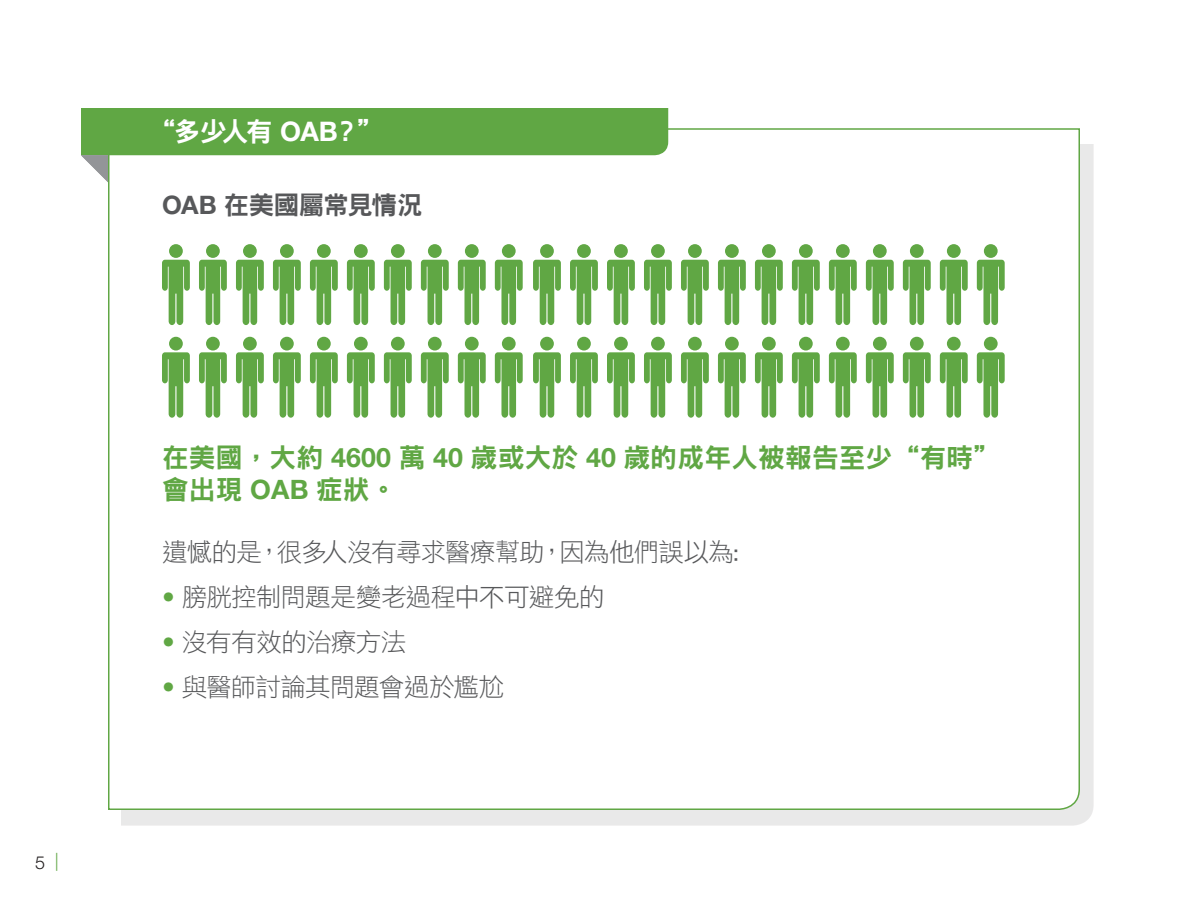
<style>
.page{position:relative;width:1188px;height:918px;background:#fff}
.page>*{position:absolute;margin:0;border:0;box-sizing:border-box;transform-origin:0 0}
.t1{font:27px "DF Hei Std W9";color:#fff}
.t2{font:26.85px/32.1px "DF Hei Std W9";letter-spacing:.005em;color:#60a744}
.P1{font:25.5px "DF Hei Std W3";letter-spacing:-.03em;color:#57585a}
.P1-2{font:25.5px "DF Hei Std W9";letter-spacing:-.025em;color:#57585a}
.t3{font:300 18px "Helvetica Neue LT Std";color:#231f20}
.s1{color:#60a744}
.s2{font-family:"Helvetica Neue LT Std";font-weight:700}
.s3{font-family:"Helvetica Neue LT Std";font-weight:300;color:#60a744}
</style>
<div class="page">
<div style="left:121px;top:144px;width:972px;height:682px;background:#e9e9e9"></div>
<div style="left:108px;top:128px;width:972px;height:682px;background:#fff"></div>
<svg style="left:81px;top:108px;width:587px;height:74px;background:#98c586"></svg>
<svg style="left:162px;top:260px;width:28px;height:65px;background:#90c17d"></svg>
<div style="left:169px;top:244px;width:14px;height:14px;background:#60a744;border-radius:50%"></div>
<svg style="left:199px;top:260px;width:28px;height:65px;background:#90c27d"></svg>
<div style="left:206px;top:244px;width:14px;height:14px;background:#60a744;border-radius:50%"></div>
<svg style="left:236px;top:260px;width:28px;height:65px;background:#90c27d"></svg>
<div style="left:243px;top:244px;width:14px;height:14px;background:#60a744;border-radius:50%"></div>
<svg style="left:273px;top:260px;width:28px;height:65px;background:#90c27d"></svg>
<div style="left:280px;top:244px;width:14px;height:14px;background:#60a744;border-radius:50%"></div>
<svg style="left:310px;top:260px;width:28px;height:65px;background:#91c27d"></svg>
<div style="left:317px;top:244px;width:14px;height:14px;background:#60a744;border-radius:50%"></div>
<svg style="left:347px;top:260px;width:28px;height:65px;background:#91c27d"></svg>
<div style="left:354px;top:244px;width:14px;height:14px;background:#60a744;border-radius:50%"></div>
<svg style="left:384px;top:260px;width:28px;height:65px;background:#91c27d"></svg>
<div style="left:391px;top:244px;width:14px;height:14px;background:#60a744;border-radius:50%"></div>
<svg style="left:421px;top:260px;width:28px;height:65px;background:#91c27d"></svg>
<div style="left:428px;top:244px;width:14px;height:14px;background:#60a744;border-radius:50%"></div>
<svg style="left:458px;top:260px;width:28px;height:65px;background:#91c27d"></svg>
<div style="left:465px;top:244px;width:14px;height:14px;background:#60a744;border-radius:50%"></div>
<svg style="left:495px;top:260px;width:28px;height:65px;background:#91c27d"></svg>
<div style="left:502px;top:244px;width:14px;height:14px;background:#60a744;border-radius:50%"></div>
<svg style="left:162px;top:352px;width:28px;height:66px;background:#91c27e"></svg>
<div style="left:169px;top:337px;width:14px;height:14px;background:#60a744;border-radius:50%"></div>
<svg style="left:199px;top:352px;width:28px;height:66px;background:#91c27e"></svg>
<div style="left:206px;top:337px;width:14px;height:14px;background:#60a744;border-radius:50%"></div>
<svg style="left:236px;top:352px;width:28px;height:66px;background:#91c27e"></svg>
<div style="left:243px;top:337px;width:14px;height:14px;background:#60a744;border-radius:50%"></div>
<svg style="left:273px;top:352px;width:28px;height:66px;background:#92c27e"></svg>
<div style="left:280px;top:337px;width:14px;height:14px;background:#60a744;border-radius:50%"></div>
<svg style="left:310px;top:352px;width:28px;height:66px;background:#92c27e"></svg>
<div style="left:317px;top:337px;width:14px;height:14px;background:#60a744;border-radius:50%"></div>
<svg style="left:347px;top:352px;width:28px;height:66px;background:#92c27e"></svg>
<div style="left:354px;top:337px;width:14px;height:14px;background:#60a744;border-radius:50%"></div>
<svg style="left:384px;top:352px;width:28px;height:66px;background:#92c27f"></svg>
<div style="left:391px;top:337px;width:14px;height:14px;background:#60a744;border-radius:50%"></div>
<svg style="left:421px;top:352px;width:28px;height:66px;background:#92c27f"></svg>
<div style="left:428px;top:337px;width:14px;height:14px;background:#60a744;border-radius:50%"></div>
<svg style="left:458px;top:352px;width:28px;height:66px;background:#92c27f"></svg>
<div style="left:465px;top:337px;width:14px;height:14px;background:#60a744;border-radius:50%"></div>
<svg style="left:495px;top:352px;width:28px;height:66px;background:#92c27f"></svg>
<div style="left:502px;top:337px;width:14px;height:14px;background:#60a744;border-radius:50%"></div>
<svg style="left:533px;top:260px;width:28px;height:65px;background:#90c17d"></svg>
<div style="left:540px;top:244px;width:14px;height:14px;background:#60a744;border-radius:50%"></div>
<svg style="left:570px;top:260px;width:28px;height:65px;background:#90c17d"></svg>
<div style="left:577px;top:244px;width:14px;height:14px;background:#60a744;border-radius:50%"></div>
<svg style="left:607px;top:260px;width:28px;height:65px;background:#90c17d"></svg>
<div style="left:614px;top:244px;width:14px;height:14px;background:#60a744;border-radius:50%"></div>
<svg style="left:644px;top:260px;width:28px;height:65px;background:#90c27d"></svg>
<div style="left:651px;top:244px;width:14px;height:14px;background:#60a744;border-radius:50%"></div>
<svg style="left:681px;top:260px;width:28px;height:65px;background:#90c27d"></svg>
<div style="left:688px;top:244px;width:14px;height:14px;background:#60a744;border-radius:50%"></div>
<svg style="left:718px;top:260px;width:28px;height:65px;background:#90c27d"></svg>
<div style="left:725px;top:244px;width:14px;height:14px;background:#60a744;border-radius:50%"></div>
<svg style="left:755px;top:260px;width:28px;height:65px;background:#91c27d"></svg>
<div style="left:762px;top:244px;width:14px;height:14px;background:#60a744;border-radius:50%"></div>
<svg style="left:792px;top:260px;width:28px;height:65px;background:#91c27d"></svg>
<div style="left:799px;top:244px;width:14px;height:14px;background:#60a744;border-radius:50%"></div>
<svg style="left:829px;top:260px;width:28px;height:65px;background:#91c27d"></svg>
<div style="left:836px;top:244px;width:14px;height:14px;background:#60a744;border-radius:50%"></div>
<svg style="left:866px;top:260px;width:28px;height:65px;background:#91c27d"></svg>
<div style="left:873px;top:244px;width:14px;height:14px;background:#60a744;border-radius:50%"></div>
<svg style="left:533px;top:352px;width:28px;height:66px;background:#91c27e"></svg>
<div style="left:540px;top:337px;width:14px;height:14px;background:#60a744;border-radius:50%"></div>
<svg style="left:570px;top:352px;width:28px;height:66px;background:#91c27e"></svg>
<div style="left:577px;top:337px;width:14px;height:14px;background:#60a744;border-radius:50%"></div>
<svg style="left:607px;top:352px;width:28px;height:66px;background:#91c27e"></svg>
<div style="left:614px;top:337px;width:14px;height:14px;background:#60a744;border-radius:50%"></div>
<svg style="left:644px;top:352px;width:28px;height:66px;background:#91c27e"></svg>
<div style="left:651px;top:337px;width:14px;height:14px;background:#60a744;border-radius:50%"></div>
<svg style="left:681px;top:352px;width:28px;height:66px;background:#91c27e"></svg>
<div style="left:688px;top:337px;width:14px;height:14px;background:#60a744;border-radius:50%"></div>
<svg style="left:718px;top:352px;width:28px;height:66px;background:#92c27e"></svg>
<div style="left:725px;top:337px;width:14px;height:14px;background:#60a744;border-radius:50%"></div>
<svg style="left:755px;top:352px;width:28px;height:66px;background:#92c27e"></svg>
<div style="left:762px;top:337px;width:14px;height:14px;background:#60a744;border-radius:50%"></div>
<svg style="left:792px;top:352px;width:28px;height:66px;background:#92c27e"></svg>
<div style="left:799px;top:337px;width:14px;height:14px;background:#60a744;border-radius:50%"></div>
<svg style="left:829px;top:352px;width:28px;height:66px;background:#92c27f"></svg>
<div style="left:836px;top:337px;width:14px;height:14px;background:#60a744;border-radius:50%"></div>
<svg style="left:866px;top:352px;width:28px;height:66px;background:#92c27f"></svg>
<div style="left:873px;top:337px;width:14px;height:14px;background:#60a744;border-radius:50%"></div>
<svg style="left:903px;top:260px;width:28px;height:65px;background:#91c27d"></svg>
<div style="left:910px;top:244px;width:14px;height:14px;background:#60a744;border-radius:50%"></div>
<svg style="left:940px;top:260px;width:28px;height:65px;background:#91c27d"></svg>
<div style="left:947px;top:244px;width:14px;height:14px;background:#60a744;border-radius:50%"></div>
<svg style="left:977px;top:260px;width:28px;height:65px;background:#91c27d"></svg>
<div style="left:984px;top:244px;width:14px;height:14px;background:#60a744;border-radius:50%"></div>
<svg style="left:903px;top:352px;width:28px;height:66px;background:#92c27f"></svg>
<div style="left:910px;top:337px;width:14px;height:14px;background:#60a744;border-radius:50%"></div>
<svg style="left:940px;top:352px;width:28px;height:66px;background:#92c27f"></svg>
<svg style="left:977px;top:352px;width:28px;height:66px;background:#92c27f"></svg>
<div style="left:947px;top:337px;width:14px;height:14px;background:#60a744;border-radius:50%"></div>
<div style="left:984px;top:337px;width:14px;height:14px;background:#60a744;border-radius:50%"></div>
<p class="t3" style="left:35px;top:851px;width:25px">5 <span class="s1">|</span></p>
<h2 class="t1" style="left:148px;top:117px;width:237px">“多少人有 <span class="s2">OAB</span>？”</h2>
<p class="P1-2" style="left:162px;top:191px;width:262px"><span class="s2">OAB</span> 在美國屬常見情況</p>
<p class="t2" style="left:162px;top:441px;width:840px">在美國，大約 <span class="s2">4600</span> 萬 <span class="s2">40</span> 歲或大於 <span class="s2">40</span> 歲的成年人被報告至少“有時”會出現 <span class="s2">OAB</span> 症狀。</p>
<p class="P1" style="left:162px;top:538px;width:578px">遺憾的是，很多人沒有尋求醫療幫助，因為他們誤以為:</p>
<p class="P1" style="left:162px;top:583px;width:444px"><span class="s3">•</span> 膀胱控制問題是變老過程中不可避免的</p>
<p class="P1" style="left:162px;top:628px;width:246px"><span class="s3">•</span> 沒有有效的治療方法</p>
<p class="P1" style="left:162px;top:673px;width:344px"><span class="s3">•</span> 與醫師討論其問題會過於尷尬</p>
</div>
